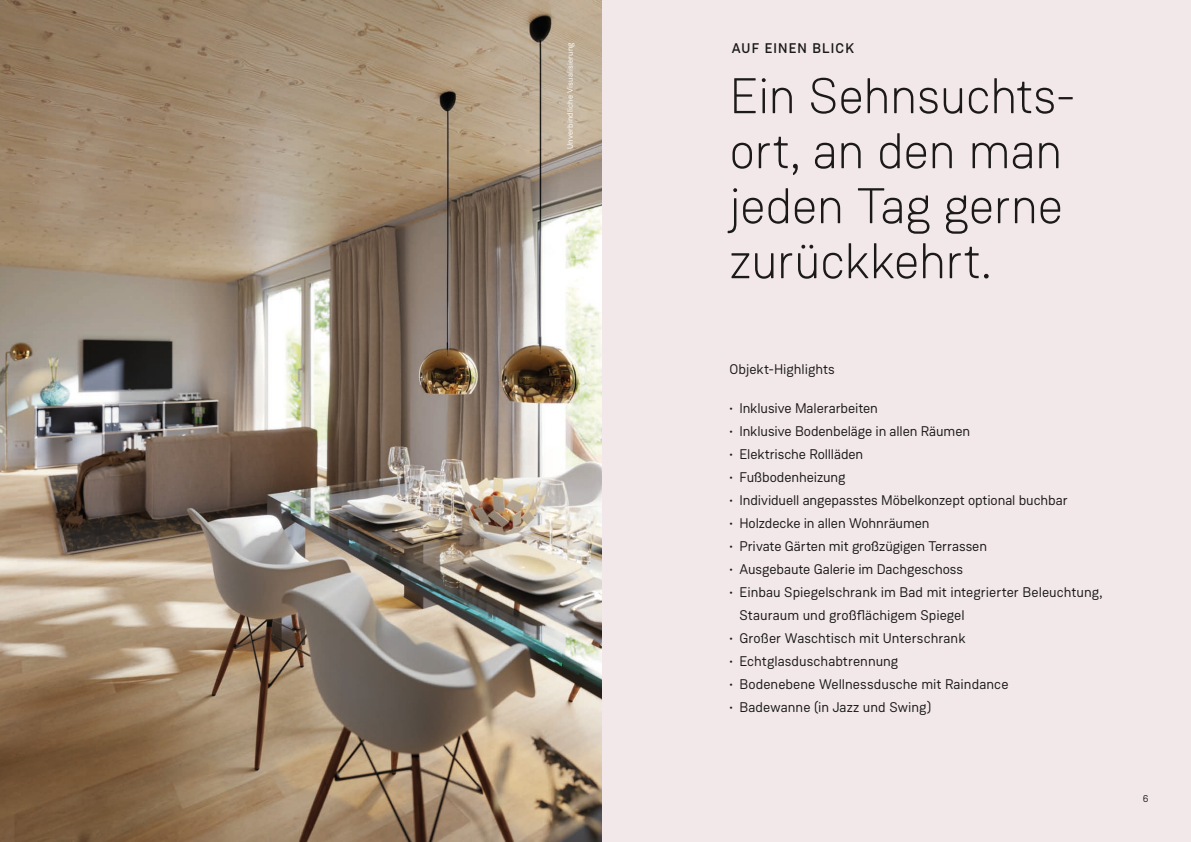
<style>
.page{position:relative;width:1191px;height:842px;background:#f2e8e9}
.page>*{position:absolute;margin:0;border:0;box-sizing:border-box;transform-origin:0 0}
.t1{font:300 50px/55px "Weissenhof Grotesk";letter-spacing:-.01em;color:#1b1a19}
.t2{font:14px/23px "Weissenhof Grotesk";color:#1b1a19}
.t3{font:500 14px "Weissenhof Grotesk";letter-spacing:.08em;color:#1b1a19}
.t4{font:10px "Weissenhof Grotesk";color:#1b1a19}
.t5{font:8px "Weissenhof Grotesk";letter-spacing:.02em;color:#fff}
</style>
<div class="page">
<img style="left:0;top:0;width:601px;height:842px">
<p class="t5" style="left:565px;top:149px;width:108px;rotate:-90deg">Unverbindliche Visualisierung</p>
<p class="t3" style="left:731px;top:40px;width:124px">AUF EINEN BLICK</p>
<h1 class="t1" style="left:729px;top:68px;width:348px">Ein Sehnsuchts&shy;ort, an den man jeden Tag gerne zurückkehrt.</h1>
<p class="t2" style="left:729px;top:357px;width:107px">Objekt-Highlights</p>
<p class="t2" style="left:729px;top:396px;width:150px">• Inklusive Malerarbeiten</p>
<p class="t2" style="left:729px;top:419px;width:242px">• Inklusive Bodenbeläge in allen Räumen</p>
<p class="t2" style="left:729px;top:442px;width:135px">• Elektrische Rollläden</p>
<p class="t2" style="left:729px;top:465px;width:117px">• Fußbodenheizung</p>
<p class="t2" style="left:729px;top:488px;width:340px">• Individuell angepasstes Möbelkonzept optional buchbar</p>
<p class="t2" style="left:729px;top:511px;width:202px">• Holzdecke in allen Wohnräumen</p>
<p class="t2" style="left:729px;top:534px;width:259px">• Private Gärten mit großzügigen Terrassen</p>
<p class="t2" style="left:729px;top:557px;width:235px">• Ausgebaute Galerie im Dachgeschoss</p>
<p class="t2" style="left:739px;top:580px;width:364px;text-indent:-10px">• Einbau Spiegelschrank im Bad mit integrierter Beleuchtung,<br>Stauraum und großflächigem Spiegel</p>
<p class="t2" style="left:729px;top:626px;width:237px">• Großer Waschtisch mit Unterschrank</p>
<p class="t2" style="left:729px;top:649px;width:170px">• Echtglasduschabtrennung</p>
<p class="t2" style="left:729px;top:672px;width:281px">• Bodenebene Wellnessdusche mit Raindance</p>
<p class="t2" style="left:729px;top:695px;width:203px">• Badewanne (in Jazz und Swing)</p>
<p class="t4" style="left:1142px;top:792px;width:7px">6</p>
</div>
